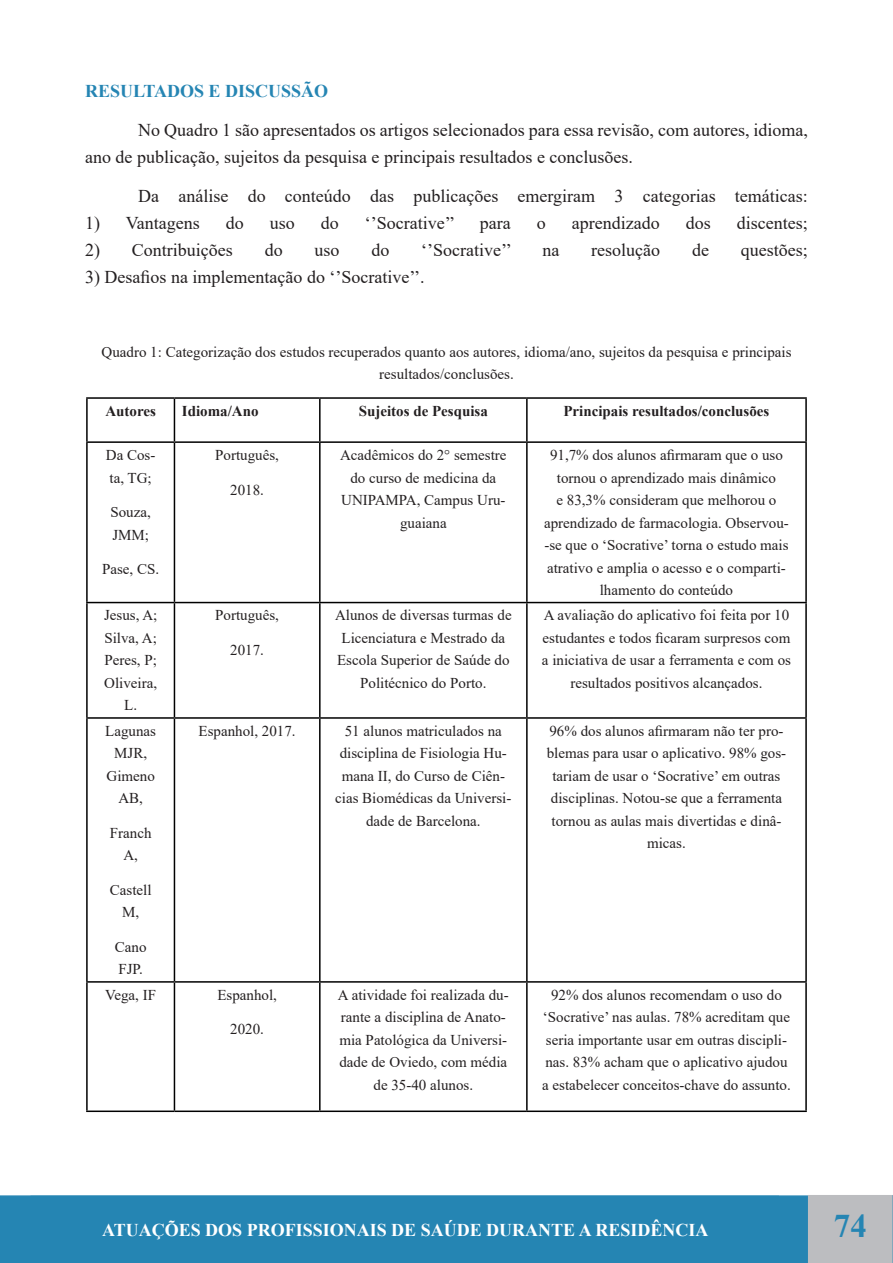
<style>
.page{position:relative;width:893px;height:1263px;background:#fff}
.page>*{position:absolute;margin:0;border:0;box-sizing:border-box;transform-origin:0 0}
.t1{font:700 33px "Times New Roman";color:#2585b3}
.t2{font:18px/27px "Times New Roman";color:#231f20}
.t3{font:700 18px "Times New Roman";color:#fff}
.t4{font:700 18px "Times New Roman";color:#2585b3}
.t5{font:15px/22.5px "Times New Roman";color:#231f20;text-align:center}
.t6{font:700 15px "Times New Roman";color:#231f20}
</style>
<div class="page">
<div style="left:0;top:1195px;width:810px;height:68px;background:#2585b3;border:2px solid #2585b3"></div>
<div style="left:809px;top:1196px;width:83px;height:66px;background:#bcbdc0"></div>
<div style="left:808px;top:1195px;width:85px;height:68px;border:2px solid #bcbdc0"></div>
<svg style="left:892px;top:1195px;width:1px;height:68px"></svg>
<hr style="left:86px;top:399px;width:2px;height:42px;background:#000">
<hr style="left:86px;top:397px;width:88px;height:2px;background:#000">
<hr style="left:174px;top:397px;width:146px;height:2px;background:#000">
<hr style="left:320px;top:397px;width:207px;height:2px;background:#000">
<hr style="left:527px;top:397px;width:280px;height:2px;background:#000">
<hr style="left:86px;top:443px;width:2px;height:159px;background:#000">
<hr style="left:86px;top:603px;width:2px;height:114px;background:#000">
<hr style="left:86px;top:719px;width:2px;height:262px;background:#000">
<hr style="left:86px;top:983px;width:2px;height:127px;background:#000">
<hr style="left:86px;top:441px;width:88px;height:2px;background:#000">
<hr style="left:174px;top:441px;width:146px;height:2px;background:#000">
<hr style="left:320px;top:441px;width:207px;height:2px;background:#000">
<hr style="left:527px;top:441px;width:280px;height:2px;background:#000">
<hr style="left:86px;top:602px;width:88px;height:1px;background:#000">
<hr style="left:174px;top:602px;width:146px;height:1px;background:#000">
<hr style="left:320px;top:602px;width:207px;height:1px;background:#000">
<hr style="left:527px;top:602px;width:280px;height:1px;background:#000">
<hr style="left:86px;top:717px;width:88px;height:2px;background:#000">
<hr style="left:174px;top:717px;width:146px;height:2px;background:#000">
<hr style="left:320px;top:717px;width:207px;height:2px;background:#000">
<hr style="left:527px;top:717px;width:280px;height:2px;background:#000">
<hr style="left:86px;top:981px;width:88px;height:2px;background:#000">
<hr style="left:174px;top:981px;width:146px;height:2px;background:#000">
<hr style="left:320px;top:981px;width:207px;height:2px;background:#000">
<hr style="left:527px;top:981px;width:280px;height:2px;background:#000">
<hr style="left:86px;top:1110px;width:88px;height:2px;background:#000">
<hr style="left:174px;top:1110px;width:146px;height:2px;background:#000">
<hr style="left:320px;top:1110px;width:207px;height:2px;background:#000">
<hr style="left:527px;top:1110px;width:280px;height:2px;background:#000">
<hr style="left:174px;top:399px;width:1px;height:42px;background:#000">
<hr style="left:319px;top:399px;width:2px;height:42px;background:#000">
<hr style="left:526px;top:399px;width:2px;height:42px;background:#000">
<hr style="left:805px;top:399px;width:2px;height:42px;background:#000">
<hr style="left:174px;top:443px;width:1px;height:159px;background:#000">
<hr style="left:319px;top:443px;width:2px;height:159px;background:#000">
<hr style="left:526px;top:443px;width:2px;height:159px;background:#000">
<hr style="left:805px;top:443px;width:2px;height:159px;background:#000">
<hr style="left:174px;top:603px;width:1px;height:114px;background:#000">
<hr style="left:319px;top:603px;width:2px;height:114px;background:#000">
<hr style="left:526px;top:603px;width:2px;height:114px;background:#000">
<hr style="left:805px;top:603px;width:2px;height:114px;background:#000">
<hr style="left:174px;top:719px;width:1px;height:262px;background:#000">
<hr style="left:319px;top:719px;width:2px;height:262px;background:#000">
<hr style="left:526px;top:719px;width:2px;height:262px;background:#000">
<hr style="left:805px;top:719px;width:2px;height:262px;background:#000">
<hr style="left:174px;top:983px;width:1px;height:127px;background:#000">
<hr style="left:319px;top:983px;width:2px;height:127px;background:#000">
<hr style="left:526px;top:983px;width:2px;height:127px;background:#000">
<hr style="left:805px;top:983px;width:2px;height:127px;background:#000">
<p class="t4" style="left:85px;top:78px;width:245px">RESULTADOS E DISCUSSÃO</p>
<p class="t2" style="left:85px;top:116px;width:724px;text-indent:53px">No Quadro 1 são apresentados os artigos selecionados para essa revisão, com autores, idioma, ano de publicação, sujeitos da pesquisa e principais resultados e conclusões.</p>
<p class="t2" style="left:138px;top:182px;width:671px">Da análise do conteúdo das publicações emergiram 3 categorias temáticas:</p>
<p class="t2" style="left:85px;top:209px;width:116px">1) Vantagens</p>
<p class="t2" style="left:226px;top:209px;width:19px">do</p>
<p class="t2" style="left:270px;top:209px;width:27px">uso</p>
<p class="t2" style="left:321px;top:209px;width:19px">do</p>
<p class="t2" style="left:365px;top:209px;width:92px">‘’Socrative’’</p>
<p class="t2" style="left:480px;top:209px;width:32px">para</p>
<p class="t2" style="left:537px;top:209px;width:10px">o</p>
<p class="t2" style="left:572px;top:209px;width:89px">aprendizado</p>
<p class="t2" style="left:686px;top:209px;width:27px">dos</p>
<p class="t2" style="left:737px;top:209px;width:72px">discentes;</p>
<p class="t2" style="left:85px;top:236px;width:149px">2) Contribuições</p>
<p class="t2" style="left:265px;top:236px;width:19px">do</p>
<p class="t2" style="left:315px;top:236px;width:27px">uso</p>
<p class="t2" style="left:371px;top:236px;width:19px">do</p>
<p class="t2" style="left:421px;top:236px;width:92px">‘’Socrative’’</p>
<p class="t2" style="left:542px;top:236px;width:18px">na</p>
<p class="t2" style="left:591px;top:236px;width:70px">resolução</p>
<p class="t2" style="left:692px;top:236px;width:18px">de</p>
<p class="t2" style="left:741px;top:236px;width:68px">questões;</p>
<p class="t2" style="left:85px;top:263px;width:341px">3) Desafios na implementação do ‘’Socrative’’.</p>
<p class="t5" style="left:102px;top:340px;width:691px">Quadro 1: Categorização dos estudos recuperados quanto aos autores, idioma/ano, sujeitos da pesquisa e principais resultados/conclusões.</p>
<p class="t6" style="left:105px;top:400px;width:52px">Autores</p>
<p class="t6" style="left:182px;top:400px;width:78px">Idioma/Ano</p>
<p class="t6" style="left:359px;top:400px;width:131px">Sujeitos de Pesquisa</p>
<p class="t6" style="left:563px;top:400px;width:207px">Principais resultados/conclusões</p>
<p class="t5" style="left:106px;top:443px;width:51px;text-align:left">Da Cos&shy;ta, TG;</p>
<p class="t5" style="left:110px;top:500px;width:42px;text-align:left">Souza,<br>JMM;</p>
<p class="t5" style="left:102px;top:557px;width:59px">Pase, CS.</p>
<p class="t5" style="left:340px;top:443px;width:168px">Acadêmicos do 2° semestre do curso de medicina da<br>UNIPAMPA, Campus Uru&shy;guaiana</p>
<p class="t5" style="left:544px;top:443px;width:246px">91,7% dos alunos afirmaram que o uso tornou o aprendizado mais dinâmico<br>e 83,3% consideram que melhorou o aprendizado de farmacologia. Observou--se que o ‘Socrative’ torna o estudo mais atrativo e amplia o acesso e o comparti&shy;lhamento do conteúdo</p>
<p class="t5" style="left:215px;top:443px;width:65px">Português,</p>
<p class="t5" style="left:230px;top:478px;width:35px">2018.</p>
<p class="t5" style="left:104px;top:604px;width:55px">Jesus, A;<br>Silva, A;<br>Peres, P;<br>Oliveira,<br>L.</p>
<p class="t5" style="left:215px;top:604px;width:65px">Português,</p>
<p class="t5" style="left:230px;top:638px;width:35px">2017.</p>
<p class="t5" style="left:335px;top:604px;width:178px">Alunos de diversas turmas de<br>Licenciatura e Mestrado da<br>Escola Superior de Saúde do<br>Politécnico do Porto.</p>
<p class="t5" style="left:542px;top:604px;width:251px">A avaliação do aplicativo foi feita por 10 estudantes e todos ficaram surpresos com a iniciativa de usar a ferramenta e com os resultados positivos alcançados.</p>
<p class="t5" style="left:105px;top:719px;width:52px">Lagunas<br>MJR,<br>Gimeno<br>AB,</p>
<p class="t5" style="left:110px;top:821px;width:43px">Franch<br>A,</p>
<p class="t5" style="left:110px;top:878px;width:43px">Castell<br>M,</p>
<p class="t5" style="left:115px;top:935px;width:33px;text-align:left">Cano<br>FJP.</p>
<p class="t5" style="left:199px;top:719px;width:99px">Espanhol, 2017.</p>
<p class="t5" style="left:335px;top:719px;width:178px">51 alunos matriculados na disciplina de Fisiologia Hu&shy;mana II, do Curso de Ciên&shy;cias Biomédicas da Universi&shy;dade de Barcelona.</p>
<p class="t5" style="left:547px;top:719px;width:241px">96% dos alunos afirmaram não ter pro&shy;blemas para usar o aplicativo. 98% gos&shy;tariam de usar o ‘Socrative’ em outras disciplinas. Notou-se que a ferramenta tornou as aulas mais divertidas e dinâ&shy;micas.</p>
<p class="t5" style="left:105px;top:983px;width:52px">Vega, IF</p>
<p class="t5" style="left:217px;top:983px;width:61px">Espanhol,</p>
<p class="t5" style="left:230px;top:1017px;width:35px">2020.</p>
<p class="t5" style="left:338px;top:983px;width:172px">A atividade foi realizada du&shy;rante a disciplina de Anato&shy;mia Patológica da Universi&shy;dade de Oviedo, com média de 35-40 alunos.</p>
<p class="t5" style="left:542px;top:983px;width:250px">92% dos alunos recomendam o uso do ‘Socrative’ nas aulas. 78% acreditam que seria importante usar em outras discipli&shy;nas. 83% acham que o aplicativo ajudou a estabelecer conceitos-chave do assunto.</p>
<p class="t3" style="left:102px;top:1217px;width:608px">ATUAÇÕES DOS PROFISSIONAIS DE SAÚDE DURANTE A RESIDÊNCIA</p>
<h1 class="t1" style="left:834px;top:1202px;width:34px">74</h1>
</div>
